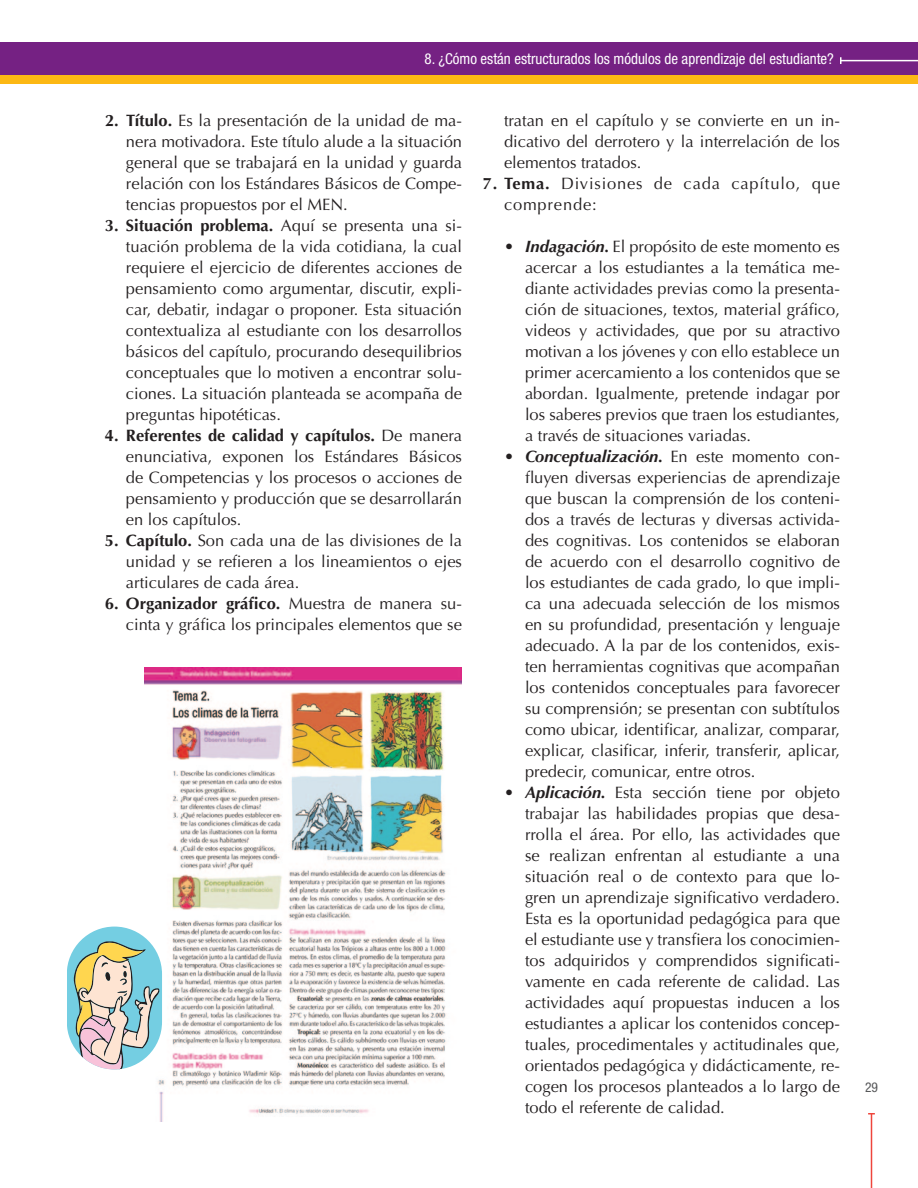
<style>
.page{position:relative;width:918px;height:1188px;background:#fff}
.page>*{position:absolute;margin:0;border:0;box-sizing:border-box;transform-origin:0 0}
.t1{font:16.5px/21px "Optima LT Std";color:#231f20;text-align:justify}
.t2{font:16.5px/21px "Optima LT Std";letter-spacing:.05em;color:#231f20}
.t3{font:condensed 15px "Helvetica Neue LT Std";color:#fff}
.t4{font:condensed 13.5px "Helvetica Neue LT Std";color:#57585a}
.s1{font-weight:700}
.s2{font-weight:700;font-style:italic}
</style>
<div class="page">
<hr style="left:871px;top:1114px;width:1px;height:74px;background:#ef463c">
<img style="left:145px;top:667px;width:317px;height:455px">
<div style="left:0;top:72px;width:918px;height:12px;background:#fcb814"></div>
<div style="left:0;top:42px;width:918px;height:33px;background:#752183"></div>
<hr style="left:841px;top:60px;width:77px;height:1px;background:#fff">
<svg style="left:840px;top:57px;width:2px;height:7px"></svg>
<div style="left:68px;top:924px;width:95px;height:147px;background:#fff"></div>
<div style="left:68px;top:927px;width:94px;height:142px;background:#74cee2;border-radius:48px"></div>
<svg style="left:74px;top:941px;width:86px;height:128px"></svg>
<p class="t3" style="left:425px;top:50px;width:411px">8. ¿Cómo están estructurados los módulos de aprendizaje del estudiante?</p>
<p class="t1" style="left:126px;top:110px;width:338px;text-indent:-21px"><span class="s1">2. Título.</span> Es la presentación de la unidad de ma&shy;nera motivadora. Este título alude a la situación general que se trabajará en la unidad y guarda relación con los Estándares Básicos de Compe&shy;tencias propuestos por el MEN.</p>
<p class="t1" style="left:126px;top:215px;width:338px;text-indent:-21px"><span class="s1">3. Situación problema.</span> Aquí se presenta una si&shy;tuación problema de la vida cotidiana, la cual requiere el ejercicio de diferentes acciones de pensamiento como argumentar, discutir, expli&shy;car, debatir, indagar o proponer. Esta situación contextualiza al estudiante con los desarrollos básicos del capítulo, procurando desequilibrios conceptuales que lo motiven a encontrar solu&shy;ciones. La situación planteada se acompaña de preguntas hipotéticas.</p>
<p class="t1" style="left:126px;top:425px;width:338px;text-indent:-21px"><span class="s1">4. Referentes de calidad y capítulos.</span> De manera enunciativa, exponen los Estándares Básicos de Competencias y los procesos o acciones de pensamiento y producción que se desarrollarán en los capítulos.</p>
<p class="t1" style="left:126px;top:530px;width:338px;text-indent:-21px"><span class="s1">5. Capítulo.</span> Son cada una de las divisiones de la unidad y se refieren a los lineamientos o ejes articulares de cada área.</p>
<p class="t1" style="left:105px;top:593px;width:359px;text-align:right"><span class="s1">6. Organizador gráfico.</span> Muestra de manera su&shy;cinta y gráfica los principales elementos que se</p>
<p class="t1" style="left:504px;top:110px;width:338px">tratan en el capítulo y se convierte en un in&shy;dicativo del derrotero y la interrelación de los elementos tratados.</p>
<p class="t2" style="left:504px;top:173px;width:337px;text-indent:-21px"><span class="s1">7. Tema.</span> Divisiones de cada capítulo, que comprende:</p>
<p class="t1" style="left:525px;top:236px;width:317px;text-indent:-21px">• <span class="s2">Indagación.</span> El propósito de este momento es acercar a los estudiantes a la temática me&shy;diante actividades previas como la presenta&shy;ción de situaciones, textos, material gráfico, videos y actividades, que por su atractivo motivan a los jóvenes y con ello establece un primer acercamiento a los contenidos que se abordan. Igualmente, pretende indagar por los saberes previos que traen los estudiantes, a través de situaciones variadas.</p>
<p class="t1" style="left:525px;top:446px;width:317px;text-indent:-21px">• <span class="s2">Conceptualización.</span> En este momento con&shy;fluyen diversas experiencias de aprendizaje que buscan la comprensión de los conteni&shy;dos a través de lecturas y diversas activida&shy;des cognitivas. Los contenidos se elaboran de acuerdo con el desarrollo cognitivo de los estudiantes de cada grado, lo que impli&shy;ca una adecuada selección de los mismos en su profundidad, presentación y lenguaje adecuado. A la par de los contenidos, exis&shy;ten herramientas cognitivas que acompañan los contenidos conceptuales para favorecer su comprensión; se presentan con subtítulos como ubicar, identificar, analizar, comparar, explicar, clasificar, inferir, transferir, aplicar, predecir, comunicar, entre otros.</p>
<p class="t1" style="left:525px;top:782px;width:317px;text-indent:-21px">• <span class="s2">Aplicación.</span> Esta sección tiene por objeto trabajar las habilidades propias que desa&shy;rrolla el área. Por ello, las actividades que se realizan enfrentan al estudiante a una situación real o de contexto para que lo&shy;gren un aprendizaje significativo verdadero.<br>Esta es la oportunidad pedagógica para que el estudiante use y transfiera los conocimien&shy;tos adquiridos y comprendidos significati&shy;vamente en cada referente de calidad. Las actividades aquí propuestas inducen a los estudiantes a aplicar los contenidos concep&shy;tuales, procedimentales y actitudinales que, orientados pedagógica y didácticamente, re&shy;cogen los procesos planteados a lo largo de todo el referente de calidad.</p>
<p class="t4" style="left:865px;top:1079px;width:14px">29</p>
</div>
